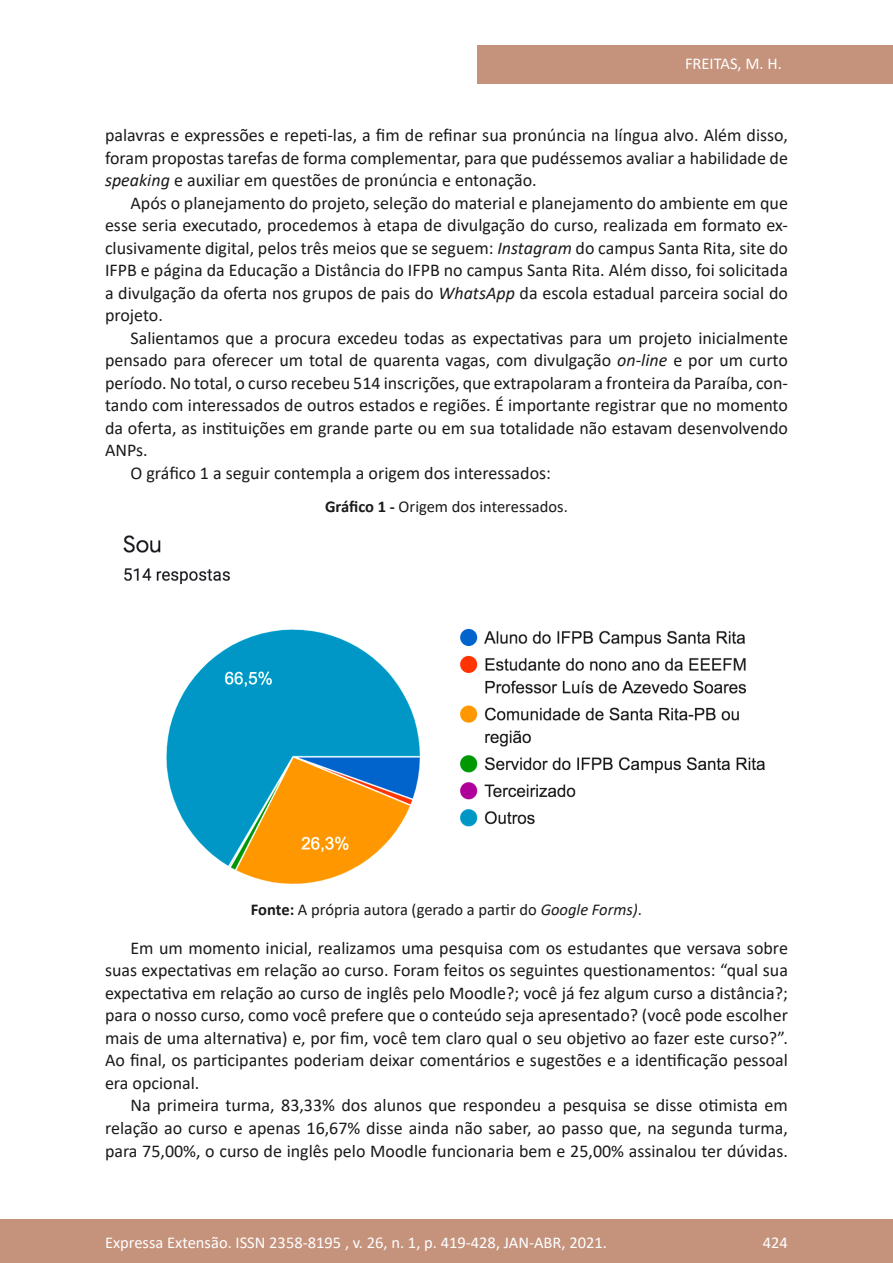
<style>
.page{position:relative;width:893px;height:1263px;background:#fff}
.page>*{position:absolute;margin:0;border:0;box-sizing:border-box;transform-origin:0 0}
.Principal_-_Texto{font:18px/22.5px "Calibri";color:#1a1a1a;text-align:justify}
.t1{font:16.5px "Calibri";color:#fff}
.Imagens_-_Legenda{font:16.5px "Calibri";color:#1a1a1a}
.Imagens_-_Título{font:16.5px "Calibri";color:#1a1a1a}
.s1{font-style:italic}
.s2{font-weight:700}
</style>
<div class="page">
<div style="left:0;top:1219px;width:893px;height:44px;background:#c5927c"></div>
<div style="left:477px;top:45px;width:416px;height:39px;background:#c5927c"></div>
<img style="left:123px;top:535px;width:642px;height:349px">
<p class="t1" style="left:685px;top:52px;width:98px">FREITAS, M. H.</p>
<p class="Principal_-_Texto" style="left:105px;top:123px;width:684px">palavras e expressões e repeti-las, a fim de refinar sua pronúncia na língua alvo. Além disso, foram propostas tarefas de forma complementar, para que pudéssemos avaliar a habilidade de <span class="s1">speaking</span> e auxiliar em questões de pronúncia e entonação.</p>
<p class="Principal_-_Texto" style="left:105px;top:191px;width:684px;text-indent:26px">Após o planejamento do projeto, seleção do material e planejamento do ambiente em que esse seria executado, procedemos à etapa de divulgação do curso, realizada em formato ex&shy;clusivamente digital, pelos três meios que se seguem: <span class="s1">Instagram</span> do campus Santa Rita, site do IFPB e página da Educação a Distância do IFPB no campus Santa Rita. Além disso, foi solicitada a divulgação da oferta nos grupos de pais do <span class="s1">WhatsApp</span> da escola estadual parceira social do projeto.</p>
<p class="Principal_-_Texto" style="left:105px;top:326px;width:684px;text-indent:26px">Salientamos que a procura excedeu todas as expectativas para um projeto inicialmente pensado para oferecer um total de quarenta vagas, com divulgação <span class="s1">on-line</span> e por um curto período. No total, o curso recebeu 514 inscrições, que extrapolaram a fronteira da Paraíba, con&shy;tando com interessados de outros estados e regiões. É importante registrar que no momento da oferta, as instituições em grande parte ou em sua totalidade não estavam desenvolvendo ANPs.</p>
<p class="Principal_-_Texto" style="left:130px;top:461px;width:422px">O gráfico 1 a seguir contempla a origem dos interessados:</p>
<p class="Imagens_-_Título" style="left:325px;top:495px;width:244px"><span class="s2">Gráfico 1 -</span> Origem dos interessados.</p>
<p class="Imagens_-_Legenda" style="left:251px;top:898px;width:393px"><span class="s2">Fonte:</span> A própria autora (gerado a partir do <span class="s1">Google Forms)</span>.</p>
<p class="Principal_-_Texto" style="left:105px;top:936px;width:684px;text-indent:26px">Em um momento inicial, realizamos uma pesquisa com os estudantes que versava sobre suas expectativas em relação ao curso. Foram feitos os seguintes questionamentos: “qual sua expectativa em relação ao curso de inglês pelo Moodle?; você já fez algum curso a distância?; para o nosso curso, como você prefere que o conteúdo seja apresentado? (você pode escolher mais de uma alternativa) e, por fim, você tem claro qual o seu objetivo ao fazer este curso?”.<br>Ao final, os participantes poderiam deixar comentários e sugestões e a identificação pessoal era opcional.</p>
<p class="Principal_-_Texto" style="left:105px;top:1094px;width:684px;text-indent:26px">Na primeira turma, 83,33% dos alunos que respondeu a pesquisa se disse otimista em relação ao curso e apenas 16,67% disse ainda não saber, ao passo que, na segunda turma, para 75,00%, o curso de inglês pelo Moodle funcionaria bem e 25,00% assinalou ter dúvidas.</p>
<p class="t1" style="left:105px;top:1230px;width:503px">Expressa Extensão. ISSN 2358-8195 , v. 26, n. 1, p. 419-428, JAN-ABR, 2021.</p>
<p class="t1" style="left:763px;top:1230px;width:27px">424</p>
</div>
